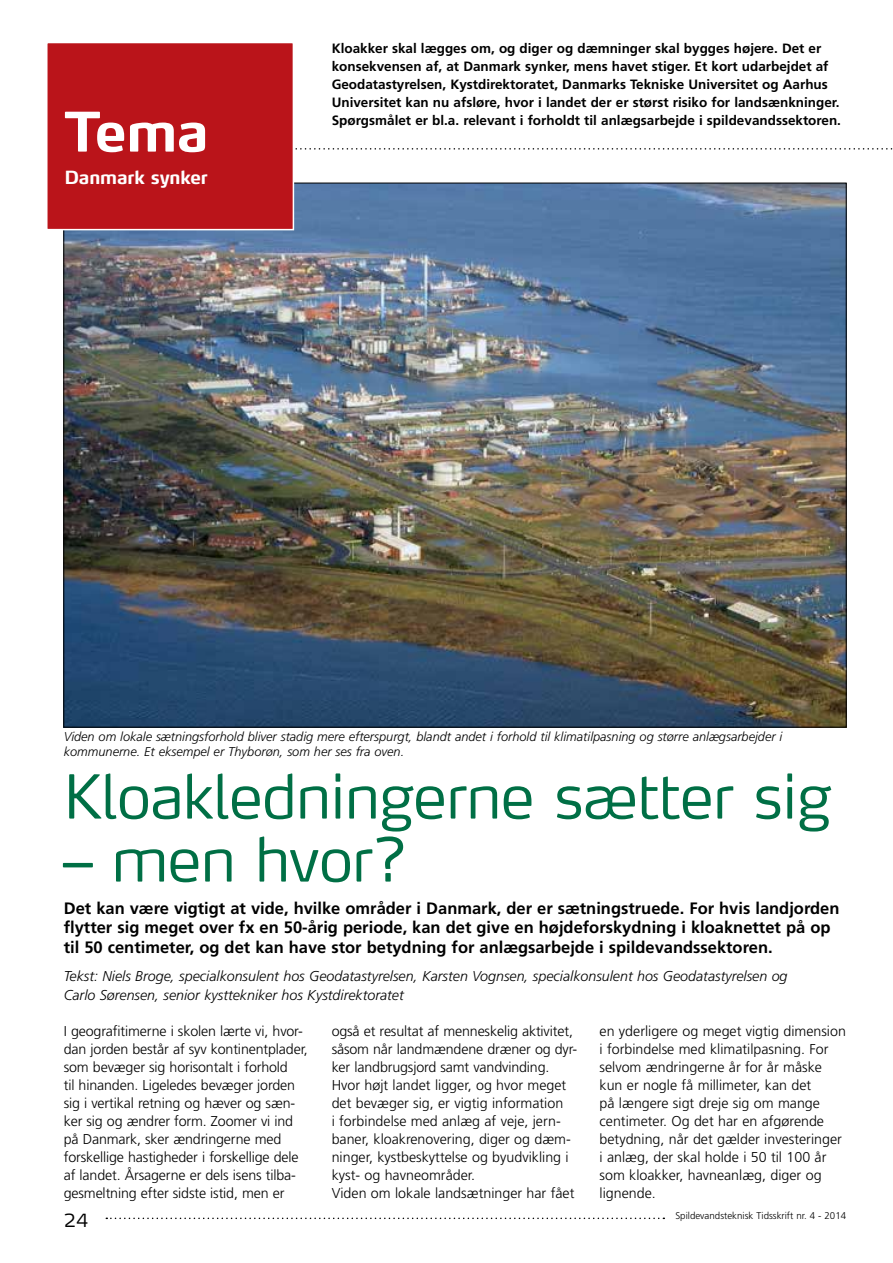
<style>
.page{position:relative;width:893px;height:1263px;background:#fff}
.page>*{position:absolute;margin:0;border:0;box-sizing:border-box;transform-origin:0 0}
.t1{font:300 60px "Max TF";letter-spacing:-.005em;color:#006f45}
.t2{font:700 54px "Max TF";color:#fff}
.t3{font:700 18px "Max TF";letter-spacing:-.005em;color:#fff}
.t4{font:300 18px "Max TF";color:#000}
.t5{font:700 16.5px/19.5px "Frutiger LT";color:#000}
.t6{font:300 14.25px/18px "Frutiger LT";color:#000}
.t7{font:italic 300 14.25px/19.5px "Frutiger LT";color:#000}
.t8{font:700 13.5px/18px "Frutiger LT";color:#000}
.t9{font:italic 300 12.75px/15px "Frutiger LT";color:#000}
.t10{font:300 9.75px "Frutiger LT";color:#000}
</style>
<div class="page">
<svg style="left:106px;top:1217px;width:558px;height:2px"></svg>
<img style="left:66px;top:185px;width:778px;height:540px">
<svg style="left:295px;top:148px;width:598px;height:2px"></svg>
<div style="left:47px;top:43px;width:246px;height:187px;background:#ba141a"></div>
<div style="left:46px;top:42px;width:248px;height:188px;border:2px solid #fff"></div>
<h2 class="t2" style="left:65px;top:98px;width:145px">Tema</h2>
<p class="t3" style="left:65px;top:166px;width:145px">Danmark synker</p>
<p class="t8" style="left:332px;top:39px;width:511px">Kloakker skal lægges om, og diger og dæmninger skal bygges højere. Det er konsekvensen af, at Danmark synker, mens havet stiger. Et kort udarbejdet af Geodatastyrelsen, Kystdirektoratet, Danmarks Tekniske Universitet og Aarhus Universitet kan nu afsløre, hvor i landet der er størst risiko for landsænkninger.<br>Spørgsmålet er bl.a. relevant i forholdt til anlægsarbejde i spildevandssektoren.</p>
<p class="t9" style="left:64px;top:729px;width:720px">Viden om lokale sætningsforhold bliver stadig mere efterspurgt, blandt andet i forhold til klimatilpasning og større anlægsarbejder i kommunerne. Et eksempel er Thyborøn, som her ses fra oven.</p>
<h1 class="t1" style="left:64px;top:759px;width:769px">Kloakledningerne sætter sig</h1>
<h1 class="t1" style="left:64px;top:822px;width:345px">– men hvor?</h1>
<p class="t5" style="left:64px;top:898px;width:777px">Det kan være vigtigt at vide, hvilke områder i Danmark, der er sætningstruede. For hvis landjorden flytter sig meget over fx en 50-årig periode, kan det give en højdeforskydning i kloaknettet på op til 50 centimeter, og det kan have stor betydning for anlægsarbejde i spildevandssektoren.</p>
<p class="t7" style="left:64px;top:966px;width:725px">Tekst: Niels Broge, specialkonsulent hos Geodatastyrelsen, Karsten Vognsen, specialkonsulent hos Geodatastyrelsen og<br>Carlo Sørensen, senior kysttekniker hos Kystdirektoratet</p>
<p class="t6" style="left:64px;top:1022px;width:246px">I geografitimerne i skolen lærte vi, hvor&shy;dan jorden består af syv kontinentplader, som bevæger sig horisontalt i forhold<br>til hinanden. Ligeledes bevæger jorden sig i vertikal retning og hæver og sæn&shy;ker sig og ændrer form. Zoomer vi ind på Danmark, sker ændringerne med forskellige hastigheder i forskellige dele af landet. Årsagerne er dels isens tilba&shy;gesmeltning efter sidste istid, men er</p>
<p class="t6" style="left:332px;top:1022px;width:247px">også et resultat af menneskelig aktivitet, såsom når landmændene dræner og dyr&shy;ker landbrugsjord samt vandvinding.<br>Hvor højt landet ligger, og hvor meget det bevæger sig, er vigtig information<br>i forbindelse med anlæg af veje, jern&shy;baner, kloakrenovering, diger og dæm&shy;ninger, kystbeskyttelse og byudvikling i kyst- og havneområder.<br>Viden om lokale landsætninger har fået</p>
<p class="t6" style="left:600px;top:1022px;width:248px">en yderligere og meget vigtig dimension i forbindelse med klimatilpasning. For selvom ændringerne år for år måske kun er nogle få millimeter, kan det<br>på længere sigt dreje sig om mange centimeter. Og det har en afgørende betydning, når det gælder investeringer i anlæg, der skal holde i 50 til 100 år som kloakker, havneanlæg, diger og lignende.</p>
<p class="t4" style="left:64px;top:1209px;width:26px">24</p>
<p class="t10" style="left:675px;top:1210px;width:172px">Spildevandsteknisk Tidsskrift nr. 4 - 2014</p>
</div>
